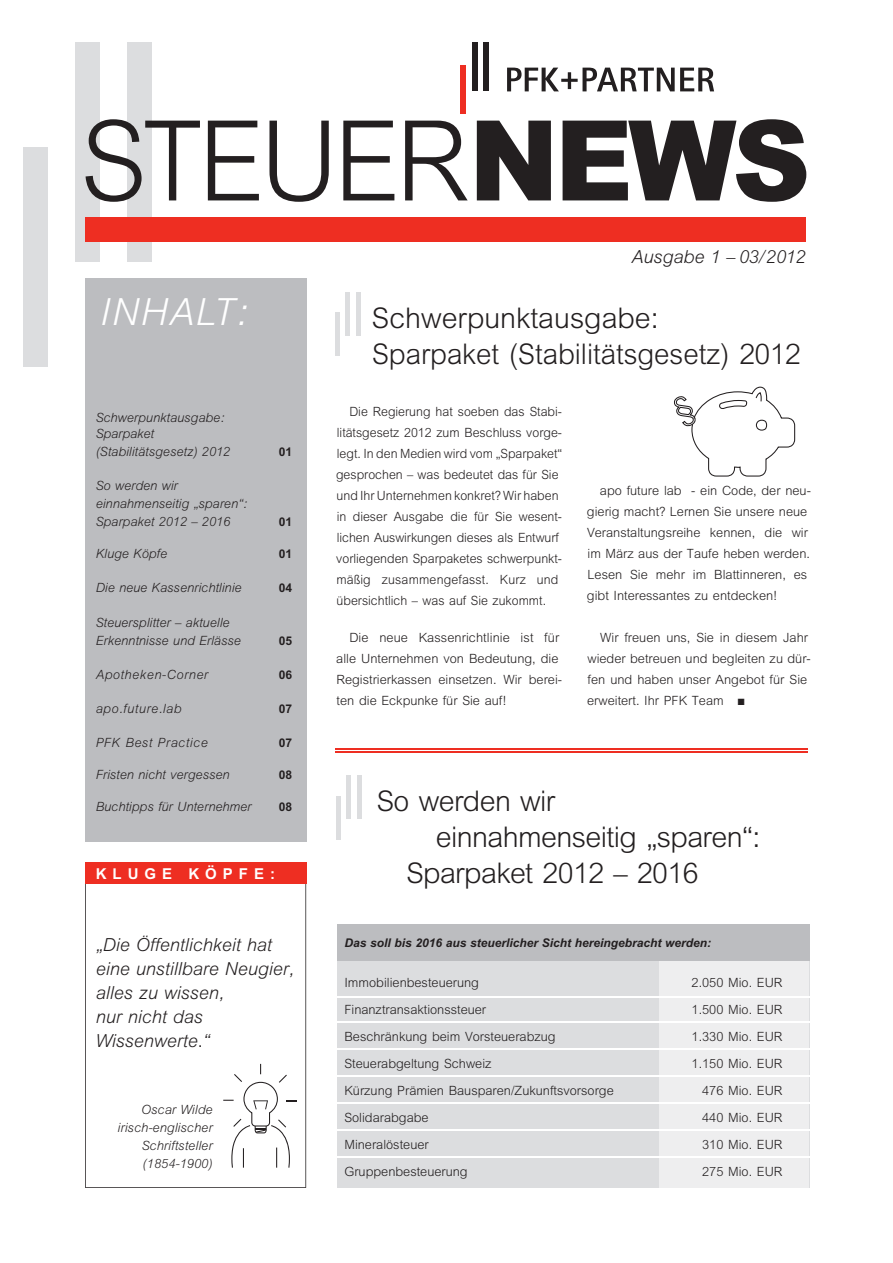
<style>
.page{position:relative;width:893px;height:1263px;background:#fff}
.page>*{position:absolute;margin:0;border:0;box-sizing:border-box;transform-origin:0 0}
.t1{font:300 111.45px "M Arial";letter-spacing:-.04em;color:#231f20}
.t2{font:italic 300 37.5px "M Arial";letter-spacing:.04em;color:#fff}
.t3{font:300 28.5px "M Arial";letter-spacing:-.02em;color:#231f20}
.t4{font:300 28.5px/36px "M Arial";color:#231f20}
.t5{font:italic 300 18px/24px "M Arial";color:#231f20}
.t6{font:700 15px "M Arial";letter-spacing:.4em;color:#fff}
.t7{font:300 12.75px/21px "M Arial";color:#231f20}
.t8{font:italic 300 12.75px/18px "M Arial";color:#231f20}
.t9{font:italic 300 12.75px "M Arial";letter-spacing:.04em;color:#231f20}
.t10{font:italic 700 12px "M Arial";color:#231f20}
.t11{font:700 12px "M Arial";color:#231f20}
.s1{font-weight:900}
.s2{font-style:normal}
</style>
<div class="page">
<div style="left:128px;top:43px;width:24px;height:219px;background:#dcdddf"></div>
<div style="left:76px;top:43px;width:24px;height:219px;background:#dcdddf"></div>
<div style="left:24px;top:147px;width:24px;height:220px;background:#dcdddf"></div>
<div style="left:85px;top:218px;width:721px;height:24px;background:#ee2e22"></div>
<div style="left:85px;top:279px;width:221px;height:563px;background:#bcbdc0"></div>
<svg style="left:507px;top:68px;width:207px;height:23px"></svg>
<div style="left:484px;top:43px;width:5px;height:48px;background:#231f20"></div>
<div style="left:472px;top:43px;width:6px;height:48px;background:#231f20"></div>
<div style="left:461px;top:66px;width:5px;height:48px;background:#ee2e22"></div>
<svg style="left:85px;top:883px;width:221px;height:305px"></svg>
<div style="left:85px;top:862px;width:221px;height:21px;background:#ee2e22"></div>
<svg style="left:223px;top:1064px;width:74px;height:104px"></svg>
<hr style="left:336px;top:748px;width:472px;height:1px;background:#ee2e22">
<hr style="left:336px;top:751px;width:472px;height:1px;background:#ee2e22">
<hr style="left:356px;top:292px;width:4px;height:44px;background:#dcdddf">
<div style="left:345px;top:292px;width:5px;height:44px;background:#dcdddf"></div>
<div style="left:335px;top:312px;width:5px;height:44px;background:#dcdddf"></div>
<svg style="left:674px;top:387px;width:121px;height:90px"></svg>
<hr style="left:357px;top:775px;width:4px;height:44px;background:#dcdddf">
<div style="left:346px;top:775px;width:5px;height:44px;background:#dcdddf"></div>
<div style="left:336px;top:796px;width:5px;height:43px;background:#dcdddf"></div>
<div style="left:337px;top:935px;width:472px;height:252px;background:#dcdddf"></div>
<div style="left:660px;top:957px;width:149px;height:230px;background:#eeeeef"></div>
<hr style="left:337px;top:996px;width:472px;height:1px;background:#fff">
<hr style="left:337px;top:1022px;width:472px;height:1px;background:#fff">
<hr style="left:337px;top:1048px;width:472px;height:2px;background:#fff">
<hr style="left:337px;top:1075px;width:472px;height:2px;background:#fff">
<hr style="left:337px;top:1102px;width:472px;height:2px;background:#fff">
<hr style="left:337px;top:1129px;width:472px;height:2px;background:#fff">
<hr style="left:337px;top:1156px;width:472px;height:2px;background:#fff">
<div style="left:337px;top:924px;width:472px;height:37px;background:#bcbdc0"></div>
<h1 class="t1" style="left:81px;top:98px;width:731px">STEUER<span class="s1">NEWS</span></h1>
<h2 class="t2" style="left:100px;top:291px;width:148px">INHALT:</h2>
<p class="t8" style="left:96px;top:409px;width:130px;line-height:16.2px">Schwerpunktausgabe:<br>Sparpaket</p>
<p class="t8" style="left:96px;top:442px;width:136px">(Stabilitätsgesetz) 2012</p>
<p class="t11" style="left:279px;top:445px;width:15px">01</p>
<p class="t8" style="left:96px;top:476px;width:152px">So werden wir einnahmenseitig „sparen“:<br>Sparpaket 2012 – 2016</p>
<p class="t11" style="left:279px;top:515px;width:15px">01</p>
<p class="t8" style="left:96px;top:545px;width:73px">Kluge Köpfe</p>
<p class="t11" style="left:279px;top:547px;width:15px">01</p>
<p class="t8" style="left:96px;top:579px;width:147px">Die neue Kassenrichtlinie</p>
<p class="t11" style="left:279px;top:581px;width:15px">04</p>
<p class="t8" style="left:96px;top:613px;width:147px">Steuersplitter – aktuelle<br>Erkenntnisse und Erlässe</p>
<p class="t11" style="left:279px;top:633px;width:15px">05</p>
<p class="t9" style="left:96px;top:667px;width:114px">Apotheken-Corner</p>
<p class="t11" style="left:279px;top:667px;width:15px">06</p>
<p class="t9" style="left:96px;top:701px;width:87px">apo.future.lab</p>
<p class="t11" style="left:279px;top:702px;width:15px">07</p>
<p class="t9" style="left:96px;top:735px;width:114px">PFK Best Practice</p>
<p class="t11" style="left:279px;top:736px;width:15px">07</p>
<p class="t8" style="left:96px;top:766px;width:135px">Fristen nicht vergessen</p>
<p class="t11" style="left:279px;top:768px;width:15px">08</p>
<p class="t8" style="left:96px;top:798px;width:157px">Buchtipps für Unternehmer</p>
<p class="t11" style="left:279px;top:800px;width:15px">08</p>
<p class="t6" style="left:96px;top:865px;width:181px">KLUGE KÖPFE:</p>
<h3 class="t5" style="left:96px;top:932px;width:200px">„Die Öffentlichkeit hat eine unstillbare Neugier, alles zu wissen,<br>nur nicht das<br>Wissenwerte<span class="s2">.</span>“</h3>
<p class="t8" style="left:118px;top:1100px;width:97px;text-align:right">Oscar Wilde irisch-englischer<br>Schriftsteller (1854-1900)</p>
<h3 class="t5" style="left:632px;top:244px;width:176px">Ausgabe 1 – 03/2012</h3>
<h3 class="t4" style="left:372px;top:299px;width:430px">Schwerpunktausgabe:<br>Sparpaket (Stabilitätsgesetz) 2012</h3>
<p class="t7" style="left:336px;top:400px;width:228px;text-indent:13px">Die Regierung hat soeben das Stabi&shy;litätsgesetz 2012 zum Beschluss vorge&shy;legt. In den Medien wird vom „Sparpaket“ gesprochen – was bedeutet das für Sie und Ihr Unternehmen konkret? Wir haben in dieser Ausgabe die für Sie wesent&shy;lichen Auswirkungen dieses als Entwurf vorliegenden Sparpaketes schwerpunkt&shy;mäßig zusammengefasst. Kurz und übersichtlich – was auf Sie zukommt.</p>
<p class="t7" style="left:336px;top:627px;width:227px;text-indent:13px">Die neue Kassenrichtlinie ist für alle Unternehmen von Bedeutung, die Registrierkassen einsetzen. Wir berei&shy;ten die Eckpunke für Sie auf!</p>
<p class="t7" style="left:587px;top:480px;width:225px;text-indent:13px">apo future lab - ein Code, der neu&shy;gierig macht? Lernen Sie unsere neue Veranstaltungsreihe kennen, die wir im März aus der Taufe heben werden.<br>Lesen Sie mehr im Blattinneren, es gibt Interessantes zu entdecken!</p>
<p class="t7" style="left:587px;top:627px;width:225px;text-indent:13px">Wir freuen uns, Sie in diesem Jahr wieder betreuen und begleiten zu dür&shy;fen und haben unser Angebot für Sie erweitert. Ihr PFK Team ■</p>
<h3 class="t3" style="left:377px;top:785px;width:180px">So werden wir</h3>
<h3 class="t3" style="left:436px;top:821px;width:326px">einnahmenseitig „sparen“:</h3>
<h3 class="t3" style="left:406px;top:857px;width:294px">Sparpaket 2012 – 2016</h3>
<p class="t10" style="left:344px;top:936px;width:368px">Das soll bis 2016 aus steuerlicher Sicht hereingebracht werden:</p>
<p class="t7" style="left:344px;top:972px;width:136px">Immobilienbesteuerung</p>
<p class="t7" style="left:692px;top:972px;width:92px">2.050 Mio. EUR</p>
<p class="t7" style="left:344px;top:999px;width:143px">Finanztransaktionssteuer</p>
<p class="t7" style="left:692px;top:999px;width:92px">1.500 Mio. EUR</p>
<p class="t7" style="left:344px;top:1026px;width:213px">Beschränkung beim Vorsteuerabzug</p>
<p class="t7" style="left:692px;top:1026px;width:92px">1.330 Mio. EUR</p>
<p class="t7" style="left:344px;top:1053px;width:149px">Steuerabgeltung Schweiz</p>
<p class="t7" style="left:692px;top:1053px;width:92px">1.150 Mio. EUR</p>
<p class="t7" style="left:344px;top:1080px;width:271px">Kürzung Prämien Bausparen/Zukunftsvorsorge</p>
<p class="t7" style="left:702px;top:1080px;width:82px">476 Mio. EUR</p>
<p class="t7" style="left:344px;top:1107px;width:86px">Solidarabgabe</p>
<p class="t7" style="left:702px;top:1107px;width:82px">440 Mio. EUR</p>
<p class="t7" style="left:344px;top:1134px;width:86px">Mineralösteuer</p>
<p class="t7" style="left:702px;top:1134px;width:82px">310 Mio. EUR</p>
<p class="t7" style="left:344px;top:1161px;width:125px">Gruppenbesteuerung</p>
<p class="t7" style="left:702px;top:1161px;width:82px">275 Mio. EUR</p>
</div>
